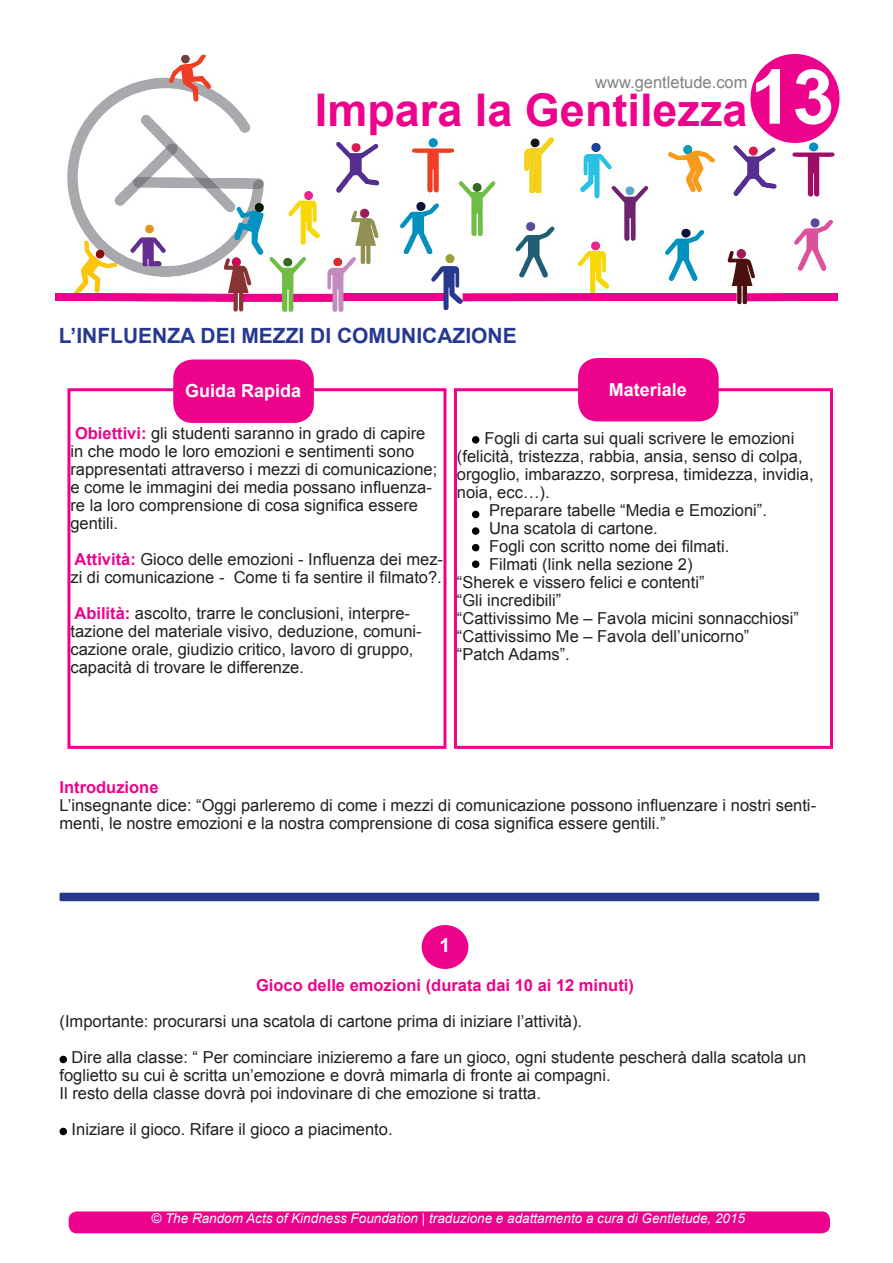
<style>
.page{position:relative;width:893px;height:1263px;background:#fff}
.page>*{position:absolute;margin:0;border:0;box-sizing:border-box;transform-origin:0 0}
.t1{font:700 75.9px "Arial";color:#fff}
.t2{font:700 45px "Arial";color:#ed028c}
.t3{font:700 21px "Arial";color:#27398f}
.t4{font:700 19.5px "Arial";color:#fff}
.t5{font:700 18px "Arial";color:#fff}
.t6{font:16.5px/18px "Arial";color:#231f20}
.t7{font:700 16.5px "Arial";color:#ed028c}
.t8{font:16.5px "Arial";color:#808285}
.t9{font:italic 13.5px "Arial";color:#fff}
.s1{font-weight:700;color:#ed028c}
</style>
<div class="page">
<img style="left:56px;top:56px;width:780px;height:256px">
<div style="left:454px;top:388px;width:379px;height:361px;border:3px solid #ed028c"></div>
<div style="left:67px;top:388px;width:379px;height:361px;border:3px solid #ed028c"></div>
<div style="left:750px;top:54px;width:89px;height:89px;background:#ed028c;border-radius:50%"></div>
<div style="left:175px;top:361px;width:137px;height:60px;background:#ed028c;border-radius:18px"></div>
<div style="left:173px;top:359px;width:141px;height:64px;border:3px solid #ed028c;border-radius:18px"></div>
<div style="left:580px;top:359px;width:137px;height:61px;background:#ed028c;border-radius:18px"></div>
<div style="left:578px;top:358px;width:141px;height:63px;border:3px solid #ed028c;border-radius:18px"></div>
<div style="left:60px;top:893px;width:759px;height:8px;background:#27398f;border-radius:2px"></div>
<div style="left:422px;top:925px;width:46px;height:44px;background:#ed028c;border-radius:50%"></div>
<div style="left:60px;top:1056px;width:7px;height:7px;border:2px solid #000;border-radius:50%"></div>
<div style="left:60px;top:1128px;width:7px;height:7px;border:2px solid #000;border-radius:50%"></div>
<div style="left:69px;top:1212px;width:760px;height:20px;background:#ed028c;border-radius:8px"></div>
<div style="left:69px;top:1211px;width:761px;height:22px;border:2px solid #ed028c;border-radius:8px"></div>
<div style="left:472px;top:436px;width:7px;height:8px;border:2px solid #000;border-radius:50%"></div>
<div style="left:472px;top:544px;width:7px;height:7px;border:2px solid #000;border-radius:50%"></div>
<div style="left:472px;top:511px;width:7px;height:7px;border:2px solid #000;border-radius:50%"></div>
<div style="left:472px;top:527px;width:7px;height:8px;border:2px solid #000;border-radius:50%"></div>
<div style="left:472px;top:560px;width:7px;height:8px;border:2px solid #000;border-radius:50%"></div>
<p class="t8" style="left:595px;top:72px;width:154px">www.gentletude.com</p>
<p class="t2" style="left:315px;top:80px;width:434px">Impara la Gentilezza</p>
<p class="t1" style="left:750px;top:46px;width:86px">13</p>
<p class="t3" style="left:59px;top:321px;width:459px">L’INFLUENZA DEI MEZZI DI COMUNICAZIONE</p>
<p class="t5" style="left:185px;top:379px;width:118px">Guida Rapida</p>
<p class="t5" style="left:609px;top:377px;width:80px">Materiale</p>
<p class="t6" style="left:70px;top:425px;width:368px"><span class="s1">Obiettivi:</span> gli studenti saranno in grado di capire in che modo le loro emozioni e sentimenti sono rappresentati attraverso i mezzi di comunicazione; e come le immagini dei media possano influenza&shy;re la loro comprensione di cosa significa essere gentili.</p>
<p class="t6" style="left:70px;top:551px;width:374px"><span class="s1">Attività:</span> Gioco delle emozioni - Influenza dei mez&shy;zi di comunicazione - Come ti fa sentire il filmato?.</p>
<p class="t6" style="left:70px;top:605px;width:353px"><span class="s1">Abilità:</span> ascolto, trarre le conclusioni, interpre&shy;tazione del materiale visivo, deduzione, comuni&shy;cazione orale, giudizio critico, lavoro di gruppo, capacità di trovare le differenze.</p>
<p class="t6" style="left:457px;top:429px;width:358px;text-indent:28px">Fogli di carta sui quali scrivere le emozioni (felicità, tristezza, rabbia, ansia, senso di colpa, orgoglio, imbarazzo, sorpresa, timidezza, invidia, noia, ecc…).</p>
<p class="t6" style="left:489px;top:501px;width:279px">Preparare tabelle “Media e Emozioni”.</p>
<p class="t6" style="left:489px;top:519px;width:170px">Una scatola di cartone.</p>
<p class="t6" style="left:489px;top:537px;width:242px">Fogli con scritto nome dei filmati.</p>
<p class="t6" style="left:489px;top:555px;width:205px">Filmati (link nella sezione 2)</p>
<p class="t6" style="left:457px;top:573px;width:249px">“Sherek e vissero felici e contenti”</p>
<p class="t6" style="left:457px;top:591px;width:106px">“Gli incredibili”</p>
<p class="t6" style="left:457px;top:609px;width:343px">“Cattivissimo Me – Favola micini sonnacchiosi”</p>
<p class="t6" style="left:457px;top:627px;width:294px">“Cattivissimo Me – Favola dell’unicorno”</p>
<p class="t6" style="left:457px;top:645px;width:114px">“Patch Adams”.</p>
<p class="t7" style="left:60px;top:776px;width:101px">Introduzione</p>
<p class="t6" style="left:60px;top:796px;width:758px">L’insegnante dice: “Oggi parleremo di come i mezzi di comunicazione possono influenzare i nostri senti&shy;menti, le nostre emozioni e la nostra comprensione di cosa significa essere gentili.”</p>
<p class="t4" style="left:440px;top:932px;width:12px">1</p>
<p class="t7" style="left:256px;top:974px;width:379px">Gioco delle emozioni (durata dai 10 ai 12 minuti)</p>
<p class="t6" style="left:60px;top:1012px;width:524px">(Importante: procurarsi una scatola di cartone prima di iniziare l’attività).</p>
<p class="t6" style="left:60px;top:1048px;width:748px;text-indent:12px">Dire alla classe: “ Per cominciare inizieremo a fare un gioco, ogni studente pescherà dalla scatola un foglietto su cui è scritta un’emozione e dovrà mimarla di fronte ai compagni.</p>
<p class="t6" style="left:60px;top:1084px;width:483px">Il resto della classe dovrà poi indovinare di che emozione si tratta.</p>
<p class="t6" style="left:72px;top:1120px;width:322px">Iniziare il gioco. Rifare il gioco a piacimento.</p>
<p class="t9" style="left:151px;top:1209px;width:595px">© The Random Acts of Kindness Foundation | traduzione e adattamento a cura di Gentletude, 2015</p>
</div>
